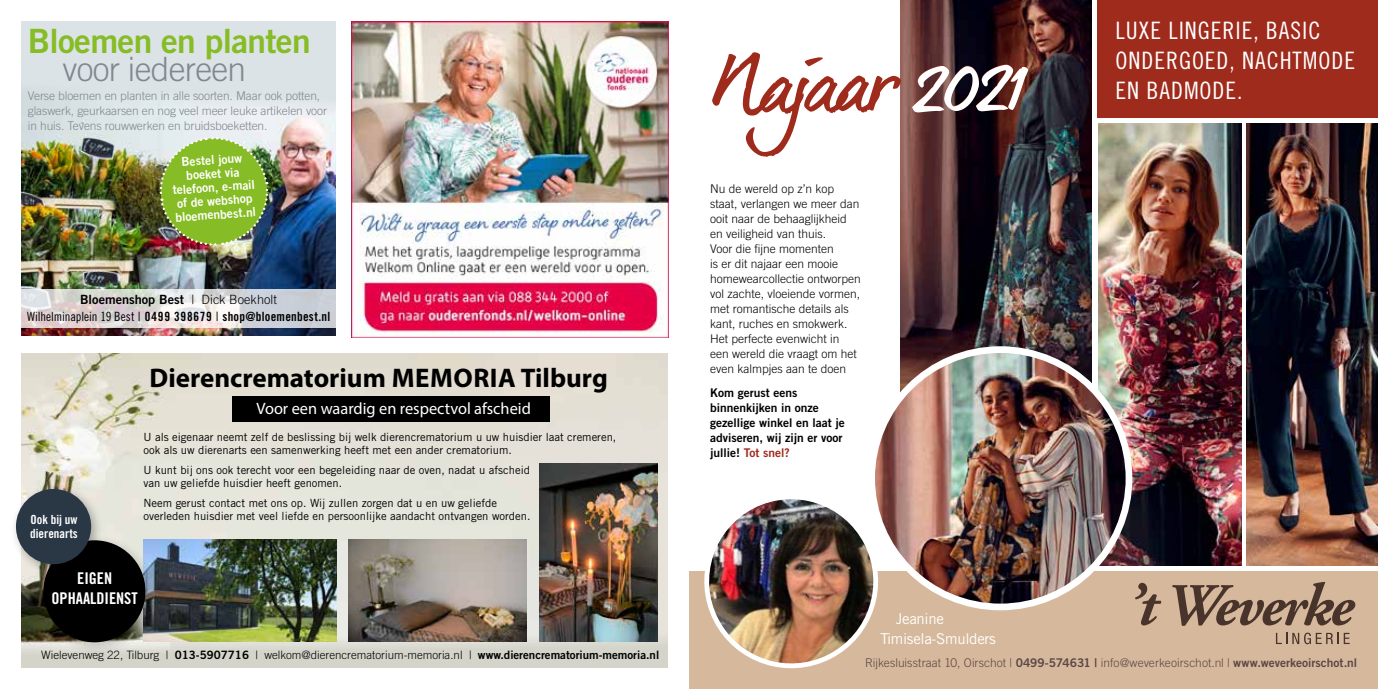
<style>
.page{position:relative;width:1378px;height:689px;background:#fff}
.page>*{position:absolute;margin:0;border:0;box-sizing:border-box;transform-origin:0 0}
.t1{font:33.45px "Trade Gothic LT Std Bd 2";letter-spacing:-.02em;color:#86bc25}
.t2{font:300 33.45px "Trade Gothic LT Std";letter-spacing:-.02em;color:#80888f}
.t3{font:700 27px "Myriad Pro";color:#000}
.t4{font:24px/30px "Trade Gothic LT Std Cn 18";letter-spacing:.04em;color:#fff}
.t5{font:16.5px "Myriad Pro";color:#fff}
.t6{font:16.2px/19.4px "Trade Gothic LT Std Bd Cn 20";color:#fff;text-align:center}
.t7{font:15px/19.5px "Trade Gothic LT Std";letter-spacing:-.02em;color:#fff}
.t8{font:12.75px "Trade Gothic LT Std Bd Cn 20";letter-spacing:.02em;color:#000}
.t9{font:12.75px "Trade Gothic LT Std Bd 2";color:#000}
.t10{font:12.6px/14.1px "Trade Gothic LT Std Bd Cn 20";color:#fff}
.t11{font:12.3px/13.6px "Trade Gothic LT Std Bd 2";color:#fff;text-align:center}
.t12{font:300 12px/15px "Trade Gothic LT Std";color:#000}
.t13{font:300 12px/15px "Trade Gothic LT Std";letter-spacing:-.01em;color:#80888f}
.t14{font:12px/15px "Trade Gothic LT Std Bd 2";color:#000}
.t15{font:300 12px "Trade Gothic LT Std";color:#5c4747}
.t16{font:300 11.55px "Trade Gothic LT Std";color:#000}
.t17{font:11.25px/13.5px "Trade Gothic LT Std";color:#000}
.s1{font-family:"Trade Gothic LT Std";font-weight:300}
.s2{font-family:"Trade Gothic LT Std Cn 18"}
.s3{font-family:"Trade Gothic LT Std Bd 2";font-weight:400}
.s4{color:#9f2b1d}
</style>
<div class="page">
<div style="left:21px;top:21px;width:315px;height:315px;background:#dce3e6"></div>
<img style="left:21px;top:92px;width:315px;height:244px">
<svg style="left:21px;top:289px;width:315px;height:38px"></svg>
<img style="left:157px;top:134px;width:114px;height:114px">
<img style="left:21px;top:353px;width:647px;height:315px">
<img style="left:539px;top:463px;width:119px;height:178px">
<img style="left:159px;top:539px;width:177px;height:102px">
<img style="left:348px;top:539px;width:179px;height:102px">
<div style="left:232px;top:396px;width:318px;height:26px;background:#000"></div>
<div style="left:37px;top:534px;width:122px;height:122px;background:#000;opacity:.2"></div>
<div style="left:43px;top:540px;width:102px;height:102px;background:#000;border-radius:50%"></div>
<div style="left:10px;top:483px;width:94px;height:93px;background:#000;opacity:.3"></div>
<div style="left:16px;top:489px;width:75px;height:75px;background:#2a3744;border-radius:50%"></div>
<img style="left:1098px;top:123px;width:143px;height:443px">
<div style="left:689px;top:571px;width:689px;height:118px;background:#d6b99c"></div>
<img style="left:704px;top:499px;width:175px;height:170px">
<div style="left:1126px;top:570px;width:233px;height:83px;background:#d6b99c"></div>
<svg style="left:1135px;top:583px;width:26px;height:42px"></svg>
<svg style="left:1172px;top:582px;width:183px;height:44px"></svg>
<svg style="left:1276px;top:632px;width:73px;height:12px"></svg>
<img style="left:901px;top:0;width:190px;height:391px">
<div style="left:1098px;top:0;width:280px;height:117px;background:#9f2b1d"></div>
<img style="left:1246px;top:123px;width:132px;height:443px">
<img style="left:871px;top:350px;width:258px;height:257px;border-radius:129px">
<div style="left:868px;top:346px;width:264px;height:264px;border:7px solid #fff;border-radius:50%"></div>
<svg style="left:712px;top:52px;width:316px;height:105px"></svg>
<img style="left:352px;top:21px;width:316px;height:317px">
<h1 class="t1" style="left:28px;top:20px;width:284px">Bloemen en planten</h1>
<h1 class="t2" style="left:62px;top:49px;width:185px">voor iedereen</h1>
<p class="t13" style="left:28px;top:88px;width:301px">Verse bloemen en planten in alle soorten. Maar ook potten, glaswerk, geurkaarsen en nog veel meer leuke artikelen voor in huis. Tevens rouwwerken en bruidsboeketten.</p>
<p class="t11" style="left:170px;top:156px;width:84px;rotate:-4deg">Bestel jouw boeket via telefoon, e-mail of de webshop bloemenbest.nl</p>
<p class="t9" style="left:80px;top:292px;width:198px">Bloemenshop Best <span class="s1">| Dick Boekholt</span></p>
<p class="t8" style="left:27px;top:309px;width:305px"><span class="s2">Wilhelminaplein 19 Best |</span> 0499 398679 <span class="s2">|</span> shop@bloemenbest.nl</p>
<p class="t10" style="left:30px;top:512px;width:49px">Ook bij uw dierenarts</p>
<h2 class="t3" style="left:149px;top:360px;width:460px">Dierencrematorium MEMORIA Tilburg</h2>
<p class="t17" style="left:143px;top:430px;width:474px">U als eigenaar neemt zelf de beslissing bij welk dierencrematorium u uw huisdier laat cremeren, ook als uw dierenarts een samenwerking heeft met een ander crematorium.</p>
<p class="t17" style="left:143px;top:463px;width:388px">U kunt bij ons ook terecht voor een begeleiding naar de oven, nadat u afscheid van uw geliefde huisdier heeft genomen.</p>
<p class="t17" style="left:143px;top:496px;width:388px">Neem gerust contact met ons op. Wij zullen zorgen dat u en uw geliefde overleden huisdier met veel liefde en persoonlijke aandacht ontvangen worden.</p>
<h3 class="t5" style="left:256px;top:399px;width:276px">Voor een waardig en respectvol afscheid</h3>
<h3 class="t6" style="left:52px;top:568px;width:88px">EIGEN<br>OPHAALDIENST</h3>
<p class="t16" style="left:41px;top:648px;width:619px">Wielevenweg 22, Tilburg | <span class="s3">013-5907716</span> | welkom@dierencrematorium-memoria.nl | <span class="s3">www.dierencrematorium-memoria.nl</span></p>
<p class="t12" style="left:710px;top:181px;width:152px">Nu de wereld op z’n kop staat, verlangen we meer dan ooit naar de behaaglijkheid en veiligheid van thuis.<br>Voor die fijne momenten<br>is er dit najaar een mooie homewearcollectie ontworpen vol zachte, vloeiende vormen, met romantische details als kant, ruches en smokwerk.<br>Het perfecte evenwicht in een wereld die vraagt om het even kalmpjes aan te doen</p>
<p class="t14" style="left:710px;top:385px;width:136px">Kom gerust eens binnenkijken in onze gezellige winkel en laat je adviseren, wij zijn er voor jullie! <span class="s4">Tot snel?</span></p>
<h3 class="t7" style="left:880px;top:609px;width:117px;text-indent:15px">Jeanine<br>Timisela-Smulders</h3>
<h3 class="t4" style="left:1115px;top:15px;width:241px">LUXE LINGERIE, BASIC<br>ONDERGOED, NACHTMODE<br>EN BADMODE.</h3>
<p class="t15" style="left:865px;top:655px;width:493px">Rijkesluisstraat 10, Oirschot | <span class="s3">0499-574631 |</span> info@weverkeoirschot.nl | <span class="s3">www.weverkeoirschot.nl</span></p>
</div>
